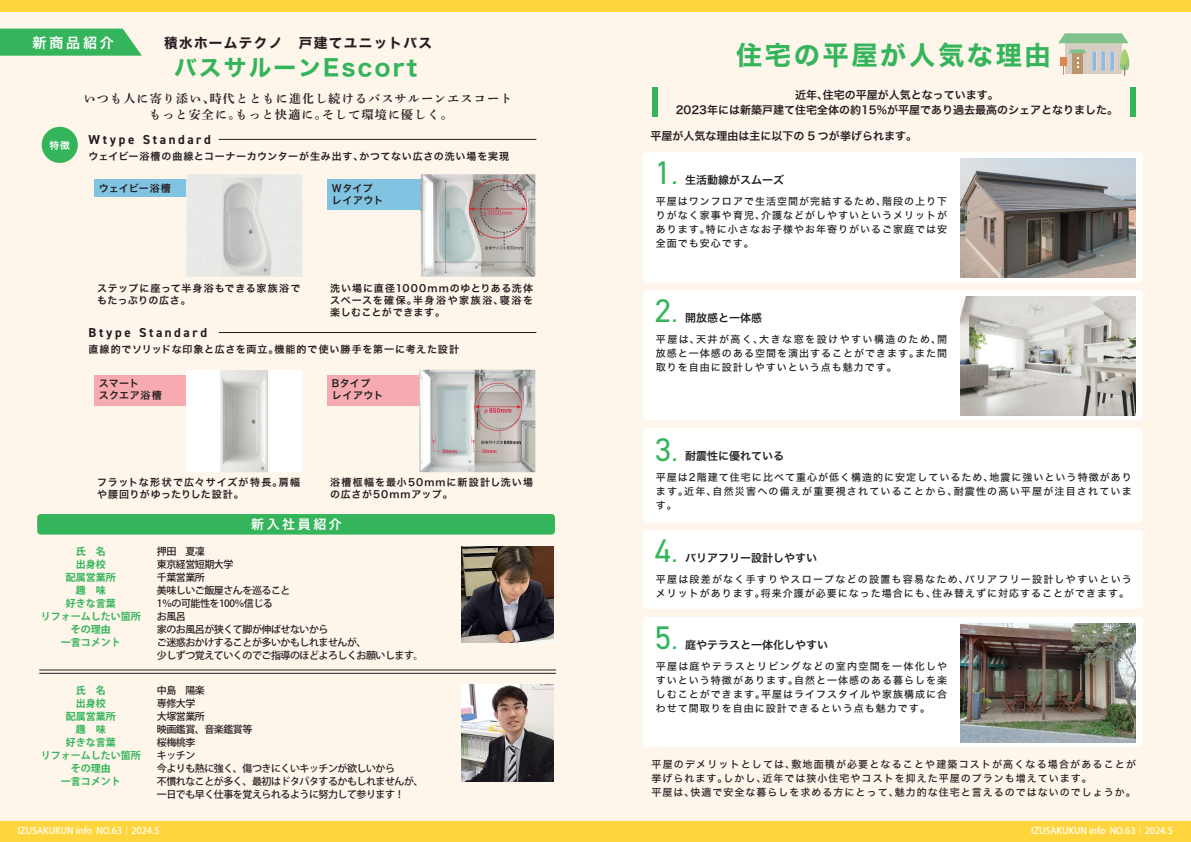
<style>
.page{position:relative;width:1191px;height:842px;background:#fef5eb}
.page>*{position:absolute;margin:0;border:0;box-sizing:border-box;transform-origin:0 0}
.t1{font:32.8px "DIN2014";color:#35b55b}
.t2{font:26.2px "Hira Kaku Std W7";letter-spacing:.1em;color:#35b55b}
.t3{font:22.6px "Hira Kaku Std W7";letter-spacing:.1em;color:#35b55b}
.t4{font:14px "Hira Kaku Std W6";letter-spacing:.2em;color:#fff}
.t5{font:13.6px "Hira Kaku Std W7";letter-spacing:.1em;color:#231f20}
.t6{font:700 13px "DIN2014";letter-spacing:.2em;color:#231f20}
.t7{font:13px "Hira Kaku Std W6";letter-spacing:.2em;color:#fff}
.t8{font:12px/16px "DNP Shuei Min Pr 6 B";letter-spacing:.1em;color:#231f20;text-align:center}
.t9{font:11px/15px "Hira Kaku Std W6";color:#231f20;text-align:center}
.t10{font:10px/14px "Hira Kaku Std W5";letter-spacing:.1em;color:#231f20;text-align:justify}
.t11{font:500 10px/13px "Koz Go Pro";letter-spacing:-.05em;color:#231f20}
.t12{font:10px/12px "Hira Kaku Std W6";letter-spacing:.075em;color:#231f20}
.t13{font:10px/14px "Hira Kaku Std W5";letter-spacing:.12em;color:#231f20}
.t14{font:700 10px/13px "Koz Go Pro";color:#35b55b;text-align:center}
.t15{font:10px/12px "Hira Kaku Std W6";letter-spacing:.1em;color:#231f20}
.t16{font:10px/12px "Hira Kaku Std W6";letter-spacing:.04em;color:#231f20}
.t17{font:10px/12px "Hira Kaku Std W6";letter-spacing:.02em;color:#231f20}
.t18{font:10px "Hira Kaku Std W6";letter-spacing:.01em;color:#231f20}
.t19{font:9.8px "Hira Kaku Std W6";color:#fff}
.t20{font:500 9.2px "Koz Go Pr 6 N";color:#fff}
.s1{font-weight:300;font-style:italic}
</style>
<div class="page">
<div style="left:94px;top:375px;width:101px;height:30px;background:#f7abb1"></div>
<svg style="left:0;top:29px;width:142px;height:27px;background:#44b966"></svg>
<div style="left:42px;top:127px;width:36px;height:36px;background:#35b55b;border-radius:50%"></div>
<div style="left:94px;top:179px;width:103px;height:18px;background:#81c4e2"></div>
<img style="left:186px;top:174px;width:116px;height:103px">
<img style="left:186px;top:179px;width:11px;height:18px">
<div style="left:1065px;top:39px;width:56px;height:35px;background:#d8cdc3"></div>
<svg style="left:1058px;top:33px;width:70px;height:10px"></svg>
<svg style="left:1092px;top:51px;width:22px;height:19px"></svg>
<svg style="left:1120px;top:49px;width:9px;height:27px"></svg>
<div style="left:1060px;top:57px;width:6px;height:8px;background:#dc8656"></div>
<svg style="left:1063px;top:49px;width:23px;height:26px"></svg>
<div style="left:652px;top:87px;width:6px;height:29px;background:#35b55b"></div>
<div style="left:1129px;top:87px;width:6px;height:29px;background:#35b55b"></div>
<div style="left:642px;top:152px;width:501px;height:130px;background:#fff;border-radius:5px"></div>
<img style="left:960px;top:159px;width:175px;height:118px">
<div style="left:642px;top:428px;width:501px;height:94px;background:#fff;border-radius:5px"></div>
<div style="left:642px;top:530px;width:501px;height:79px;background:#fff;border-radius:5px"></div>
<img style="left:461px;top:546px;width:92px;height:97px">
<img style="left:461px;top:685px;width:92px;height:97px">
<div style="left:37px;top:514px;width:518px;height:21px;background:#35b55b;border-radius:4px"></div>
<hr style="left:40px;top:670px;width:515px;height:1px;background:#231f20">
<hr style="left:40px;top:673px;width:515px;height:1px;background:#231f20">
<div style="left:327px;top:179px;width:101px;height:31px;background:#81c4e2"></div>
<div style="left:327px;top:375px;width:101px;height:30px;background:#f7abb1"></div>
<img style="left:419px;top:370px;width:116px;height:102px">
<img style="left:419px;top:375px;width:9px;height:30px">
<img style="left:186px;top:370px;width:116px;height:102px">
<img style="left:186px;top:375px;width:9px;height:30px">
<img style="left:421px;top:174px;width:114px;height:103px">
<img style="left:421px;top:179px;width:7px;height:31px">
<hr style="left:219px;top:139px;width:317px;height:1px;background:#231f20">
<hr style="left:219px;top:332px;width:317px;height:1px;background:#231f20">
<div style="left:642px;top:290px;width:501px;height:130px;background:#fff;border-radius:5px"></div>
<img style="left:960px;top:297px;width:175px;height:118px">
<div style="left:642px;top:617px;width:501px;height:130px;background:#fff;border-radius:5px"></div>
<img style="left:960px;top:623px;width:175px;height:119px">
<div style="left:0;top:821px;width:1191px;height:21px;background:#ffd53e"></div>
<div style="left:0;top:0;width:1191px;height:12px;background:#ffd53e"></div>
<h3 class="t4" style="left:33px;top:32px;width:83px">新商品紹介</h3>
<h3 class="t5" style="left:164px;top:32px;width:270px">積水ホームテクノ　戸建てユニットバス</h3>
<h3 class="t3" style="left:174px;top:50px;width:244px">バスサルーンEscort</h3>
<p class="t8" style="left:84px;top:91px;width:430px">いつも人に寄り添い、時代とともに進化し続けるバスサルーンエスコートもっと安全に。もっと快適に。そして環境に優しく。</p>
<p class="t19" style="left:49px;top:137px;width:22px">特徴</p>
<h3 class="t6" style="left:89px;top:131px;width:124px">Wtype Standard</h3>
<p class="t18" style="left:99px;top:180px;width:74px">ウェイビー浴槽</p>
<p class="t12" style="left:89px;top:151px;width:422px">ウェイビー浴槽の曲線とコーナーカウンターが生み出す、かつてない広さの洗い場を実現</p>
<p class="t16" style="left:332px;top:182px;width:53px">Ｗタイプレイアウト</p>
<p class="t12" style="left:97px;top:282px;width:205px">ステップに座って半身浴もできる家族浴でもたっぷりの広さ。</p>
<h3 class="t6" style="left:89px;top:323px;width:120px">Btype Standard</h3>
<p class="t12" style="left:330px;top:282px;width:204px;text-align:justify">洗い場に直径1000mmのゆとりある洗体スペースを確保。半身浴や家族浴、寝浴を楽しむことができます。</p>
<p class="t12" style="left:89px;top:343px;width:372px">直線的でソリッドな印象と広さを両立。機能的で使い勝手を第一に考えた設計</p>
<p class="t16" style="left:332px;top:378px;width:53px">Bタイプ<br>レイアウト</p>
<p class="t17" style="left:99px;top:378px;width:64px">スマート<br>スクエア浴槽</p>
<p class="t12" style="left:97px;top:476px;width:204px">フラットな形状で広々サイズが特長。肩幅や腰回りがゆったりした設計。</p>
<p class="t15" style="left:330px;top:476px;width:204px">浴槽框幅を最小50mmに新設計し洗い場の広さが50mmアップ。</p>
<p class="t14" style="left:41px;top:545px;width:101px">氏　名<br>出身校<br>配属営業所<br>趣　味<br>好きな言葉<br>リフォームしたい箇所その理由<br>一言コメント</p>
<p class="t14" style="left:41px;top:684px;width:101px">氏　名<br>出身校<br>配属営業所<br>趣　味<br>好きな言葉<br>リフォームしたい箇所その理由<br>一言コメント</p>
<h3 class="t7" style="left:251px;top:514px;width:92px">新入社員紹介</h3>
<p class="t11" style="left:157px;top:545px;width:268px">押田　夏凜<br>東京経営短期大学<br>千葉営業所<br>美味しいご飯屋さんを巡ること<br>1％の可能性を100％信じる<br>お風呂<br>家のお風呂が狭くて脚が伸ばせないから<br>ご迷惑おかけすることが多いかもしれませんが、<br>少しずつ覚えていくのでご指導のほどよろしくお願いします。</p>
<p class="t11" style="left:157px;top:684px;width:268px">中島　陽楽<br>専修大学<br>大塚営業所<br>映画鑑賞、音楽鑑賞等<br>桜梅桃李<br>キッチン<br>今よりも熱に強く、傷つきにくいキッチンが欲しいから<br>不慣れなことが多く、最初はドタバタするかもしれませんが、一日でも早く仕事を覚えられるように努力して参ります！</p>
<h2 class="t2" style="left:736px;top:34px;width:316px">住宅の平屋が人気な理由</h2>
<p class="t9" style="left:675px;top:87px;width:444px">近年、住宅の平屋が人気となっています。<br>2023年には新築戸建て住宅全体の約15%が平屋であり過去最高のシェアとなりました。</p>
<p class="t9" style="left:650px;top:128px;width:268px">平屋が人気な理由は主に以下の 5 つが挙げられます。</p>
<h1 class="t1" style="left:655px;top:153px;width:25px">1<span class="s1">.</span></h1>
<p class="t9" style="left:685px;top:172px;width:100px">生活動線がスムーズ</p>
<p class="t10" style="left:656px;top:195px;width:293px">平屋はワンフロアで生活空間が完結するため、階段の上り下りがなく家事や育児、介護などがしやすいというメリットがあります。特に小さなお子様やお年寄りがいるご家庭では安全面でも安心です。</p>
<h1 class="t1" style="left:655px;top:291px;width:25px">2<span class="s1">.</span></h1>
<p class="t9" style="left:685px;top:311px;width:78px">開放感と一体感</p>
<p class="t10" style="left:656px;top:333px;width:293px">平屋は、天井が高く、大きな窓を設けやすい構造のため、開放感と一体感のある空間を演出することができます。また間取りを自由に設計しやすいという点も魅力です。</p>
<h1 class="t1" style="left:655px;top:429px;width:25px">3<span class="s1">.</span></h1>
<p class="t9" style="left:685px;top:449px;width:100px">耐震性に優れている</p>
<p class="t10" style="left:656px;top:471px;width:477px">平屋は2階建て住宅に比べて重心が低く構造的に安定しているため、地震に強いという特徴があります。近年、自然災害への備えが重要視されていることから、耐震性の高い平屋が注目されています。</p>
<h1 class="t1" style="left:655px;top:531px;width:25px">4<span class="s1">.</span></h1>
<p class="t9" style="left:685px;top:550px;width:133px">バリアフリー設計しやすい</p>
<p class="t13" style="left:656px;top:573px;width:477px">平屋は段差がなく手すりやスロープなどの設置も容易なため、バリアフリー設計しやすいというメリットがあります。将来介護が必要になった場合にも、住み替えずに対応することができます。</p>
<h1 class="t1" style="left:655px;top:617px;width:25px">5<span class="s1">.</span></h1>
<p class="t9" style="left:685px;top:637px;width:144px">庭やテラスと一体化しやすい</p>
<p class="t10" style="left:656px;top:659px;width:293px">平屋は庭やテラスとリビングなどの室内空間を一体化しやすいという特徴があります。自然と一体感のある暮らしを楽しむことができます。平屋はライフスタイルや家族構成に合わせて間取りを自由に設計できるという点も魅力です。</p>
<p class="t10" style="left:651px;top:757px;width:486px;text-align:left">平屋のデメリットとしては、敷地面積が必要となることや建築コストが高くなる場合があることが挙げられます。しかし、近年では狭小住宅やコストを抑えた平屋のプランも増えています。<br>平屋は、快適で安全な暮らしを求める方にとって、魅力的な住宅と言えるのではないのでしょうか。</p>
<p class="t20" style="left:18px;top:825px;width:143px">IZUSAKUKUN info NO.63｜2024.5</p>
<p class="t20" style="left:1031px;top:825px;width:143px">IZUSAKUKUN info NO.63｜2024.5</p>
</div>
